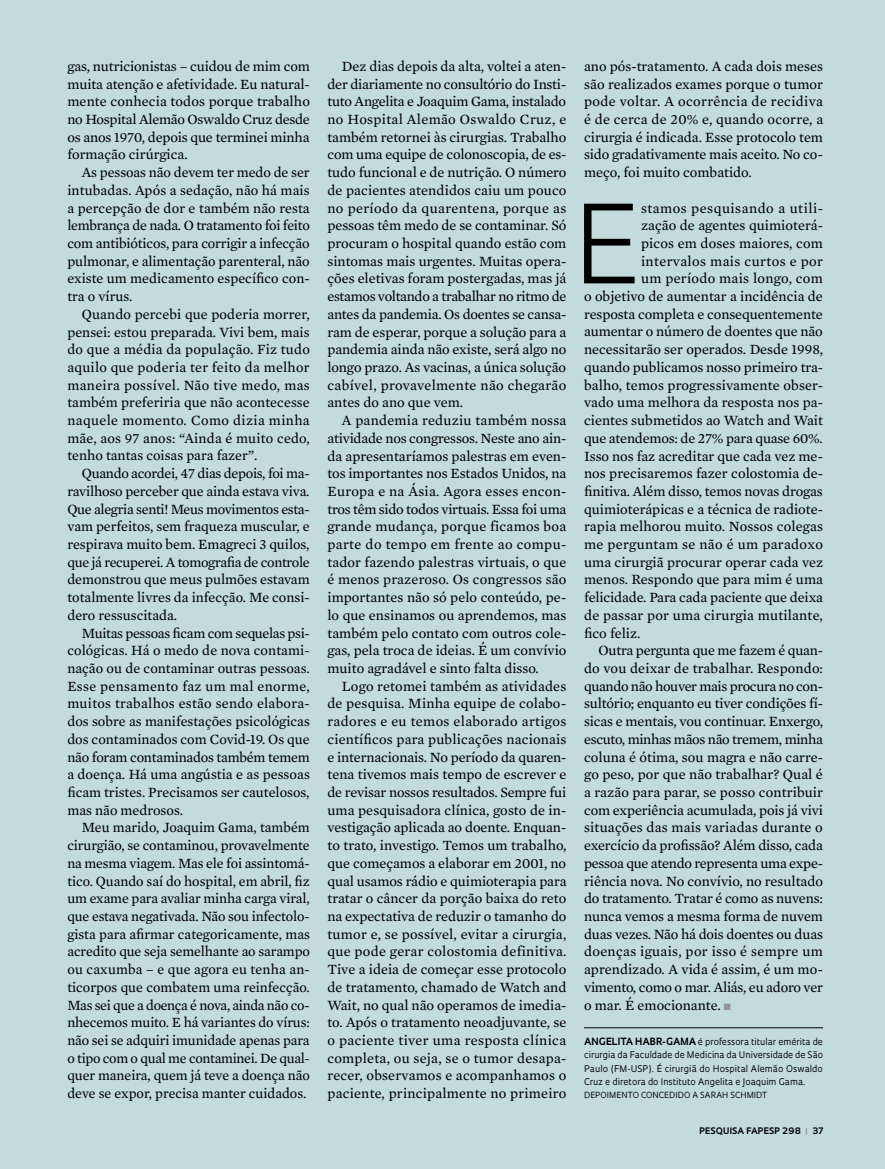
<style>
.page{position:relative;width:885px;height:1169px;background:#fff}
.page>*{position:absolute;margin:0;border:0;box-sizing:border-box;transform-origin:0 0}
.t1{font:300 112.5px "Avenir";color:#000}
.t2{font:14.4px/17.7px "Mercury Text G2";color:#000;text-align:justify}
.t3{font:14.4px "Mercury Text G2";letter-spacing:-.02em;color:#000}
.t4{font:14.4px "Mercury Text G2";letter-spacing:.02em;color:#000}
.t5{font:14.4px "Mercury Text G2";letter-spacing:.025em;color:#000}
.t6{font:14.4px "Mercury Text G2";letter-spacing:-.025em;color:#000}
.t7{font:14.4px "Mercury Text G2";letter-spacing:.035em;color:#000}
.t8{font:9px/13.2px "Oculum";color:#000;text-align:justify}
.t9{font:700 8.7px "Oculum";letter-spacing:.015em;color:#000}
.t10{font:8.25px "Oculum";letter-spacing:.005em;color:#000}
.s1{color:#939598}
.s2{font-weight:700;font-size:9.75px}
</style>
<div class="page">
<div style="left:0;top:0;width:885px;height:1168px;background:#c3dbdd"></div>
<hr style="left:584px;top:1027px;width:239px;height:1px;background:#000">
<p class="t2" style="left:67px;top:56px;width:244px">gas, nutricionistas – cuidou de mim com muita atenção e afetividade. Eu natural&shy;mente conhecia todos porque trabalho no Hospital Alemão Oswaldo Cruz desde os anos 1970, depois que terminei minha formação cirúrgica.</p>
<p class="t2" style="left:67px;top:163px;width:244px;text-indent:14px">As pessoas não devem ter medo de ser intubadas. Após a sedação, não há mais a percepção de dor e também não resta lembrança de nada. O tratamento foi feito com antibióticos, para corrigir a infecção pulmonar, e alimentação parenteral, não existe um medicamento específico con&shy;tra o vírus.</p>
<p class="t2" style="left:67px;top:304px;width:244px;text-indent:14px">Quando percebi que poderia morrer, pensei: estou preparada. Vivi bem, mais do que a média da população. Fiz tudo aquilo que poderia ter feito da melhor maneira possível. Não tive medo, mas também preferiria que não acontecesse naquele momento. Como dizia minha mãe, aos 97 anos: “Ainda é muito cedo, tenho tantas coisas para fazer”.</p>
<p class="t2" style="left:67px;top:464px;width:244px;text-indent:14px">Quando acordei, 47 dias depois, foi ma&shy;ravilhoso perceber que ainda estava viva.<br>Que alegria senti! Meus movimentos esta&shy;vam perfeitos, sem fraqueza muscular, e respirava muito bem. Emagreci 3 quilos, que já recuperei. A tomografia de controle demonstrou que meus pulmões estavam totalmente livres da infecção. Me consi&shy;dero ressuscitada.</p>
<p class="t2" style="left:67px;top:623px;width:244px;text-indent:14px">Muitas pessoas ficam com sequelas psi&shy;cológicas. Há o medo de nova contami&shy;nação ou de contaminar outras pessoas.<br>Esse pensamento faz um mal enorme, muitos trabalhos estão sendo elabora&shy;dos sobre as manifestações psicológicas dos contaminados com Covid-19. Os que não foram contaminados também temem a doença. Há uma angústia e as pessoas ficam tristes. Precisamos ser cautelosos, mas não medrosos.</p>
<p class="t2" style="left:67px;top:818px;width:244px;text-indent:14px">Meu marido, Joaquim Gama, também cirurgião, se contaminou, provavelmente na mesma viagem. Mas ele foi assintomá&shy;tico. Quando saí do hospital, em abril, fiz um exame para avaliar minha carga viral, que estava negativada. Não sou infectolo&shy;gista para afirmar categoricamente, mas acredito que seja semelhante ao sarampo ou caxumba – e que agora eu tenha an&shy;ticorpos que combatem uma reinfecção.<br>Mas sei que a doença é nova, ainda não co&shy;nhecemos muito. E há variantes do vírus: não sei se adquiri imunidade apenas para o tipo com o qual me contaminei. De qual&shy;quer maneira, quem já teve a doença não deve se expor, precisa manter cuidados.</p>
<p class="t2" style="left:327px;top:56px;width:241px;text-indent:14px">Dez dias depois da alta, voltei a aten&shy;der diariamente no consultório do Insti&shy;tuto Angelita e Joaquim Gama, instalado no Hospital Alemão Oswaldo Cruz, e também retornei às cirurgias. Trabalho com uma equipe de colonoscopia, de es&shy;tudo funcional e de nutrição. O número de pacientes atendidos caiu um pouco no período da quarentena, porque as pessoas têm medo de se contaminar. Só procuram o hospital quando estão com sintomas mais urgentes. Muitas opera&shy;ções eletivas foram postergadas, mas já estamos voltando a trabalhar no ritmo de antes da pandemia. Os doentes se cansa&shy;ram de esperar, porque a solução para a pandemia ainda não existe, será algo no longo prazo. As vacinas, a única solução cabível, provavelmente não chegarão antes do ano que vem.</p>
<p class="t2" style="left:327px;top:410px;width:241px;text-indent:14px">A pandemia reduziu também nossa atividade nos congressos. Neste ano ain&shy;da apresentaríamos palestras em even&shy;tos importantes nos Estados Unidos, na Europa e na Ásia. Agora esses encon&shy;tros têm sido todos virtuais. Essa foi uma grande mudança, porque ficamos boa parte do tempo em frente ao compu&shy;tador fazendo palestras virtuais, o que é menos prazeroso. Os congressos são importantes não só pelo conteúdo, pe&shy;lo que ensinamos ou aprendemos, mas também pelo contato com outros cole&shy;gas, pela troca de ideias. É um convívio muito agradável e sinto falta disso.</p>
<p class="t2" style="left:327px;top:676px;width:241px;text-indent:14px">Logo retomei também as atividades de pesquisa. Minha equipe de colabo&shy;radores e eu temos elaborado artigos científicos para publicações nacionais e internacionais. No período da quaren&shy;tena tivemos mais tempo de escrever e de revisar nossos resultados. Sempre fui uma pesquisadora clínica, gosto de in&shy;vestigação aplicada ao doente. Enquan&shy;to trato, investigo. Temos um trabalho, que começamos a elaborar em 2001, no qual usamos rádio e quimioterapia para tratar o câncer da porção baixa do reto na expectativa de reduzir o tamanho do tumor e, se possível, evitar a cirurgia, que pode gerar colostomia definitiva.<br>Tive a ideia de começar esse protocolo de tratamento, chamado de Watch and Wait, no qual não operamos de imedia&shy;to. Após o tratamento neoadjuvante, se o paciente tiver uma resposta clínica completa, ou seja, se o tumor desapa&shy;recer, observamos e acompanhamos o paciente, principalmente no primeiro</p>
<p class="t2" style="left:584px;top:56px;width:241px">ano pós-tratamento. A cada dois meses são realizados exames porque o tumor pode voltar. A ocorrência de recidiva é de cerca de 20% e, quando ocorre, a cirurgia é indicada. Esse protocolo tem sido gradativamente mais aceito. No co&shy;meço, foi muito combatido.</p>
<h1 class="t1" style="left:573px;top:178px;width:68px">E</h1>
<p class="t7" style="left:641px;top:197px;width:184px">stamos pesquisando a utili-</p>
<p class="t2" style="left:641px;top:216px;width:184px">zação de agentes quimioterá-</p>
<p class="t2" style="left:641px;top:233px;width:183px">picos em doses maiores, com</p>
<p class="t5" style="left:641px;top:250px;width:184px">intervalos mais curtos e por</p>
<p class="t4" style="left:641px;top:268px;width:183px">um período mais longo, com</p>
<p class="t2" style="left:584px;top:287px;width:240px">o objetivo de aumentar a incidência de</p>
<p class="t2" style="left:584px;top:304px;width:240px">resposta completa e consequentemente</p>
<p class="t2" style="left:584px;top:322px;width:240px">aumentar o número de doentes que não</p>
<p class="t2" style="left:584px;top:340px;width:240px">necessitarão ser operados. Desde 1998,</p>
<p class="t2" style="left:584px;top:357px;width:240px">quando publicamos nosso primeiro tra-</p>
<p class="t2" style="left:584px;top:375px;width:240px">balho, temos progressivamente obser-</p>
<p class="t2" style="left:584px;top:393px;width:240px">vado uma melhora da resposta nos pa-</p>
<p class="t2" style="left:584px;top:411px;width:240px">cientes submetidos ao Watch and Wait</p>
<p class="t2" style="left:584px;top:428px;width:240px">que atendemos: de 27% para quase 60%.</p>
<p class="t2" style="left:584px;top:446px;width:240px">Isso nos faz acreditar que cada vez me-</p>
<p class="t2" style="left:584px;top:464px;width:240px">nos precisaremos fazer colostomia de-</p>
<p class="t2" style="left:584px;top:481px;width:240px">finitiva. Além disso, temos novas drogas</p>
<p class="t2" style="left:584px;top:499px;width:240px">quimioterápicas e a técnica de radiote-</p>
<p class="t2" style="left:584px;top:517px;width:240px">rapia melhorou muito. Nossos colegas</p>
<p class="t5" style="left:584px;top:534px;width:240px">me perguntam se não é um paradoxo</p>
<p class="t2" style="left:584px;top:552px;width:241px">uma cirurgiã procurar operar cada vez</p>
<p class="t2" style="left:584px;top:570px;width:240px">menos. Respondo que para mim é uma</p>
<p class="t2" style="left:584px;top:588px;width:240px">felicidade. Para cada paciente que deixa</p>
<p class="t2" style="left:584px;top:605px;width:240px">de passar por uma cirurgia mutilante,</p>
<p class="t2" style="left:584px;top:623px;width:58px">fico feliz.</p>
<p class="t2" style="left:598px;top:641px;width:226px">Outra pergunta que me fazem é quan-</p>
<p class="t2" style="left:584px;top:658px;width:241px">do vou deixar de trabalhar. Respondo:</p>
<p class="t6" style="left:584px;top:675px;width:240px">quando não houver mais procura no con-</p>
<p class="t2" style="left:584px;top:694px;width:240px">sultório; enquanto eu tiver condições fí-</p>
<p class="t2" style="left:584px;top:711px;width:241px">sicas e mentais, vou continuar. Enxergo,</p>
<p class="t3" style="left:584px;top:728px;width:240px">escuto, minhas mãos não tremem, minha</p>
<p class="t2" style="left:584px;top:747px;width:240px">coluna é ótima, sou magra e não carre-</p>
<p class="t2" style="left:584px;top:765px;width:240px">go peso, por que não trabalhar? Qual é</p>
<p class="t2" style="left:584px;top:782px;width:241px">a razão para parar, se posso contribuir</p>
<p class="t2" style="left:584px;top:800px;width:240px">com experiência acumulada, pois já vivi</p>
<p class="t2" style="left:584px;top:818px;width:240px">situações das mais variadas durante o</p>
<p class="t2" style="left:584px;top:835px;width:240px">exercício da profissão? Além disso, cada</p>
<p class="t3" style="left:584px;top:852px;width:240px">pessoa que atendo representa uma expe-</p>
<p class="t2" style="left:584px;top:871px;width:240px">riência nova. No convívio, no resultado</p>
<p class="t2" style="left:584px;top:889px;width:240px">do tratamento. Tratar é como as nuvens:</p>
<p class="t2" style="left:584px;top:906px;width:240px">nunca vemos a mesma forma de nuvem</p>
<p class="t2" style="left:584px;top:924px;width:240px">duas vezes. Não há dois doentes ou duas</p>
<p class="t4" style="left:584px;top:941px;width:240px">doenças iguais, por isso é sempre um</p>
<p class="t2" style="left:584px;top:959px;width:240px">aprendizado. A vida é assim, é um mo-</p>
<p class="t2" style="left:584px;top:977px;width:240px">vimento, como o mar. Aliás, eu adoro ver</p>
<p class="t2" style="left:584px;top:995px;width:148px">o mar. É emocionante. <span class="s1">■</span></p>
<p class="t8" style="left:584px;top:1034px;width:240px"><span class="s2">ANGELITA HABR-GAMA</span> é professora titular emérita de cirurgia da Faculdade de Medicina da Universidade de São Paulo (FM-USP). É cirurgiã do Hospital Alemão Oswaldo Cruz e diretora do Instituto Angelita e Joaquim Gama.</p>
<p class="t10" style="left:584px;top:1089px;width:185px">DEPOIMENTO CONCEDIDO A SARAH SCHMIDT</p>
<p class="t9" style="left:699px;top:1124px;width:125px">PESQUISA FAPESP 298 <span class="s1">|</span> 37</p>
</div>
